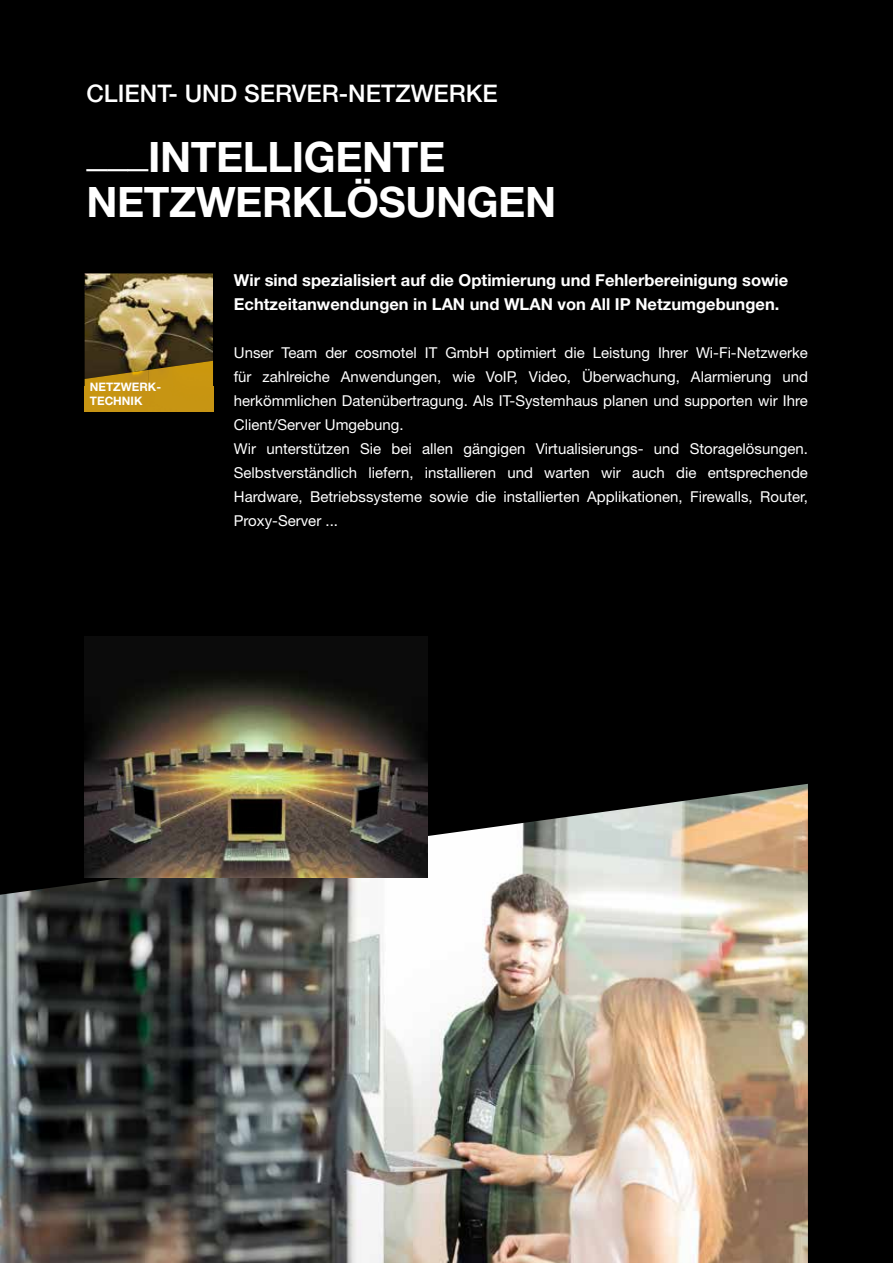
<style>
.page{position:relative;width:893px;height:1263px;background:#000}
.page>*{position:absolute;margin:0;border:0;box-sizing:border-box;transform-origin:0 0}
.t1{font:700 42px/45px "Helvetica Neue LT Std";letter-spacing:-.01em;color:#fff}
.t2{font:500 24.3px "Helvetica Neue LT Std";color:#fff}
.t3{font:700 16.5px/24px "Helvetica Neue LT Std";color:#fff}
.t4{font:15px/24px "Helvetica Neue LT Std";color:#fff}
.t5{font:700 11.7px/14px "Helvetica Neue LT Std";color:#fff}
</style>
<div class="page">
<img style="left:85px;top:273px;width:128px;height:97px">
<img style="left:85px;top:370px;width:64px;height:42px">
<img style="left:149px;top:361px;width:64px;height:51px">
<img style="left:0;top:784px;width:808px;height:479px">
<img style="left:85px;top:636px;width:342px;height:241px">
<h2 class="t2" style="left:86px;top:79px;width:413px">CLIENT- UND SERVER-NETZWERKE</h2>
<h1 class="t1" style="left:86px;top:134px;width:471px">___INTELLIGENTE<br>NETZWERKLÖSUNGEN</h1>
<p class="t5" style="left:90px;top:380px;width:73px">NETZWERK-<br>TECHNIK</p>
<p class="t3" style="left:234px;top:268px;width:556px">Wir sind spezialisiert auf die Optimierung und Fehlerbereinigung sowie<br>Echtzeitanwendungen in LAN und WLAN von All IP Netzumgebungen.</p>
<p class="t4" style="left:234px;top:341px;width:576px">Unser Team der cosmotel IT GmbH optimiert die Leistung Ihrer Wi-Fi-Netzwerke für zahlreiche Anwendungen, wie VoIP, Video, Überwachung, Alarmierung und herkömmlichen Datenübertragung. Als IT-Systemhaus planen und supporten wir Ihre Client/Server Umgebung.<br>Wir unterstützen Sie bei allen gängigen Virtualisierungs- und Storagelösungen.<br>Selbstverständlich liefern, installieren und warten wir auch die entsprechende Hardware, Betriebssysteme sowie die installierten Applikationen, Firewalls, Router, Proxy-Server ...</p>
</div>
